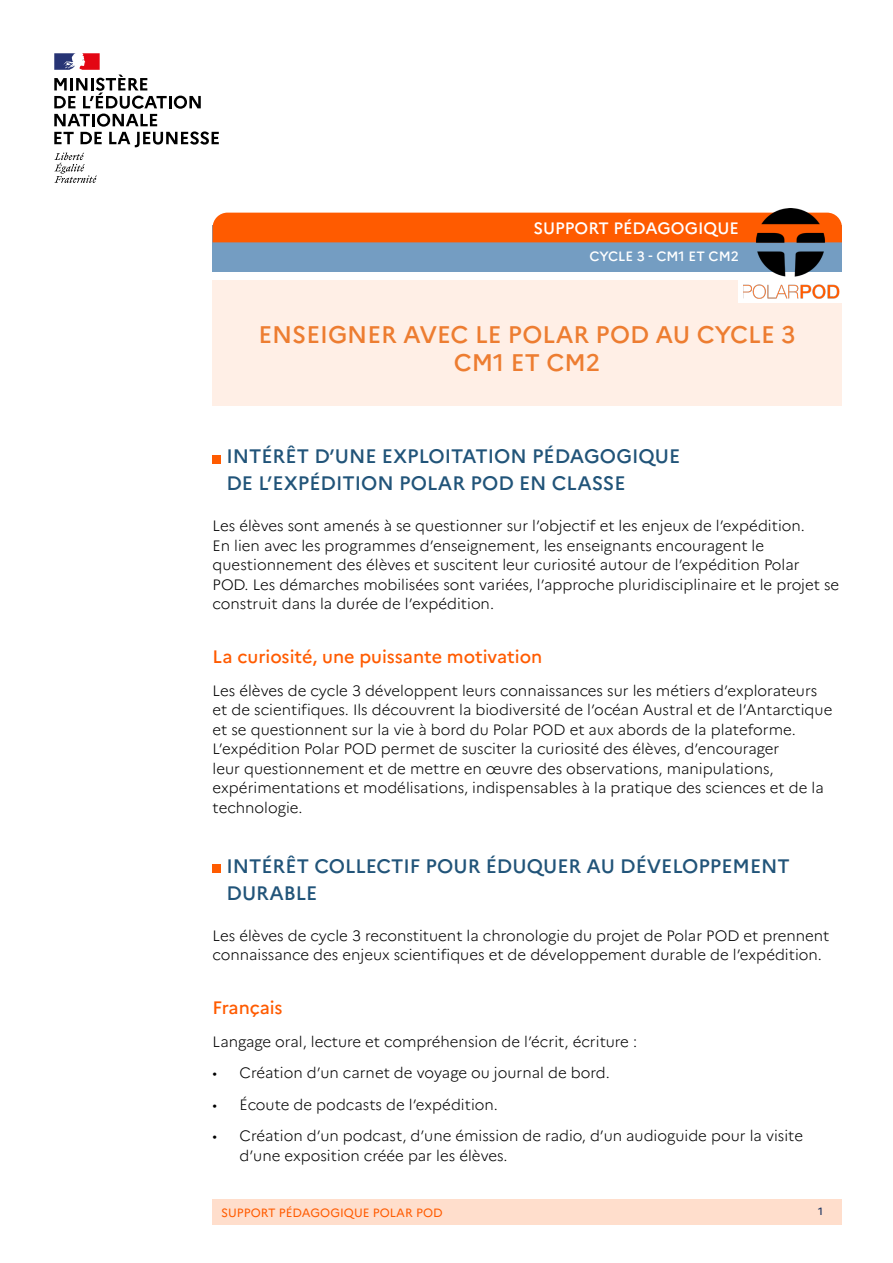
<style>
.page{position:relative;width:893px;height:1263px;background:#fff}
.page>*{position:absolute;margin:0;border:0;box-sizing:border-box;transform-origin:0 0}
.t1{font:500 24px/28.5px "Marianne";color:#ed7d31;text-align:center}
.t2{font:500 19.5px/27px "Marianne";color:#215479}
.t3{font:500 18px "Marianne";color:#ff5b00}
.t4{font:500 16.5px "Marianne";color:#fff}
.t5{font:300 15px/19.5px "Marianne";color:#000}
.t6{font:500 13.5px "Marianne";color:#fff}
.t7{font:12px "Marianne";color:#ff5b00}
.t8{font:500 10.5px "Marianne";color:#1f3763}
</style>
<div class="page">
<svg style="left:54px;top:153px;width:43px;height:30px"></svg>
<svg style="left:54px;top:53px;width:165px;height:94px"></svg>
<div style="left:212px;top:1199px;width:629px;height:26px;background:#ffdecc"></div>
<div style="left:213px;top:455px;width:8px;height:8px;background:#ff5b00"></div>
<div style="left:213px;top:864px;width:8px;height:9px;background:#ff5b00"></div>
<div style="left:212px;top:225px;width:630px;height:47px;background:#749dc2"></div>
<div style="left:213px;top:213px;width:629px;height:29px;background:#ff5b00"></div>
<div style="left:212px;top:280px;width:630px;height:126px;background:#ffefe6"></div>
<div style="left:738px;top:278px;width:105px;height:25px;background:#fff"></div>
<img style="left:743px;top:208px;width:96px;height:91px">
<p class="t4" style="left:533px;top:218px;width:207px">SUPPORT PÉDAGOGIQUE</p>
<p class="t6" style="left:589px;top:247px;width:151px">CYCLE 3 - CM1 ET CM2</p>
<h1 class="t1" style="left:258px;top:320px;width:539px">ENSEIGNER AVEC LE POLAR POD AU CYCLE 3<br>CM1 ET CM2</h1>
<h2 class="t2" style="left:226px;top:443px;width:455px">INTÉRÊT D’UNE EXPLOITATION PÉDAGOGIQUE<br>DE L’EXPÉDITION POLAR POD EN CLASSE</h2>
<p class="t5" style="left:213px;top:516px;width:628px">Les élèves sont amenés à se questionner sur l’objectif et les enjeux de l’expédition.<br>En lien avec les programmes d’enseignement, les enseignants encouragent le questionnement des élèves et suscitent leur curiosité autour de l’expédition Polar POD. Les démarches mobilisées sont variées, l’approche pluridisciplinaire et le projet se construit dans la durée de l’expédition.</p>
<p class="t3" style="left:213px;top:646px;width:331px">La curiosité, une puissante motivation</p>
<p class="t5" style="left:213px;top:680px;width:621px">Les élèves de cycle 3 développent leurs connaissances sur les métiers d’explorateurs et de scientifiques. Ils découvrent la biodiversité de l’océan Austral et de l’Antarctique et se questionnent sur la vie à bord du Polar POD et aux abords de la plateforme.<br>L’expédition Polar POD permet de susciter la curiosité des élèves, d’encourager<br>leur questionnement et de mettre en œuvre des observations, manipulations, expérimentations et modélisations, indispensables à la pratique des sciences et de la technologie.</p>
<h2 class="t2" style="left:226px;top:852px;width:565px">INTÉRÊT COLLECTIF POUR ÉDUQUER AU DÉVELOPPEMENT<br>DURABLE</h2>
<p class="t5" style="left:213px;top:925px;width:618px">Les élèves de cycle 3 reconstituent la chronologie du projet de Polar POD et prennent connaissance des enjeux scientifiques et de développement durable de l’expédition.</p>
<p class="t3" style="left:213px;top:997px;width:72px">Français</p>
<p class="t5" style="left:213px;top:1031px;width:426px">Langage oral, lecture et compréhension de l’écrit, écriture :</p>
<p class="t5" style="left:213px;top:1063px;width:399px">• Création d’un carnet de voyage ou journal de bord.</p>
<p class="t5" style="left:213px;top:1094px;width:287px">• Écoute de podcasts de l’expédition.</p>
<p class="t5" style="left:240px;top:1126px;width:565px;text-indent:-27px">• Création d’un podcast, d’une émission de radio, d’un audioguide pour la visite d’une exposition créée par les élèves.</p>
<p class="t7" style="left:221px;top:1205px;width:223px">SUPPORT PÉDAGOGIQUE POLAR POD</p>
<p class="t8" style="left:818px;top:1205px;width:6px">1</p>
</div>
